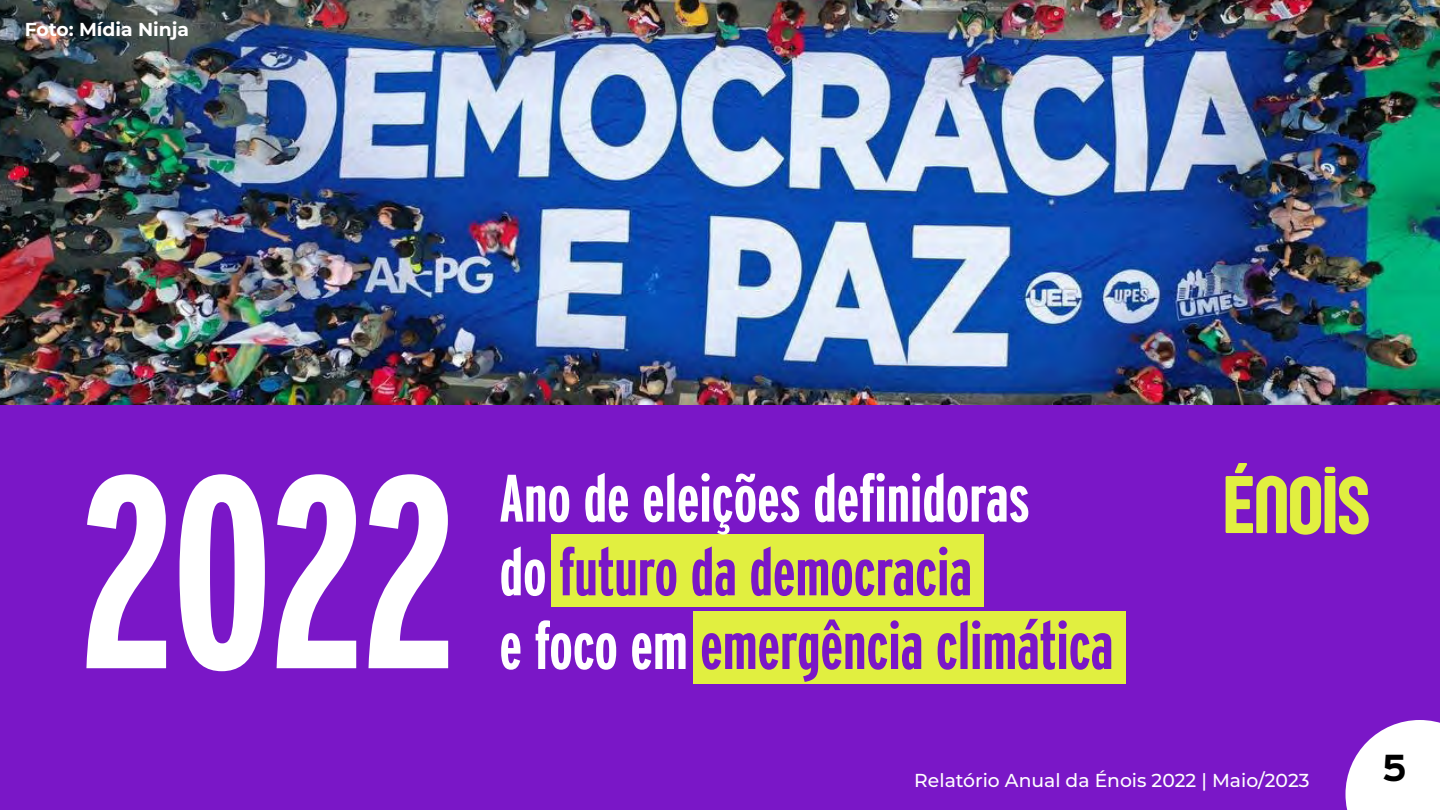
<style>
.page{position:relative;width:1440px;height:810px;background:#7a17c7}
.page>*{position:absolute;margin:0;border:0;box-sizing:border-box;transform-origin:0 0}
.t1{font:700 272.77px "Interstate Compressed";color:#fff}
.t2{font:700 66.97px/73.7px "Interstate Compressed";color:#7a17c7}
.t3{font:700 37.5px "Interstate";color:#000}
.t4{font:500 18.75px "Montserrat";color:#fff}
.t5{font:700 18.75px "Montserrat";color:#fff}
.s1{color:#fff}
</style>
<div class="page">
<img style="left:0;top:0;width:1440px;height:405px">
<svg style="left:1226px;top:463px;width:143px;height:72px"></svg>
<div style="left:551px;top:535px;width:432px;height:72px;background:#e1ef40"></div>
<div style="left:693px;top:612px;width:432px;height:72px;background:#e1ef40"></div>
<svg style="left:1346px;top:720px;width:94px;height:90px;background:#ebddf6"></svg>
<p class="t5" style="left:25px;top:16px;width:166px">Foto: Mídia Ninja</p>
<h1 class="t1" style="left:80px;top:422px;width:378px">2022</h1>
<p class="t2" style="left:500px;top:461px;width:615px"><span class="s1">Ano de eleições definidoras<br>do</span> futuro da democracia<br><span class="s1">e foco em</span> emergência climática</p>
<p class="t4" style="left:914px;top:767px;width:397px">Relatório Anual da Énois 2022 | Maio/2023</p>
<p class="t3" style="left:1382px;top:747px;width:27px">5</p>
</div>
